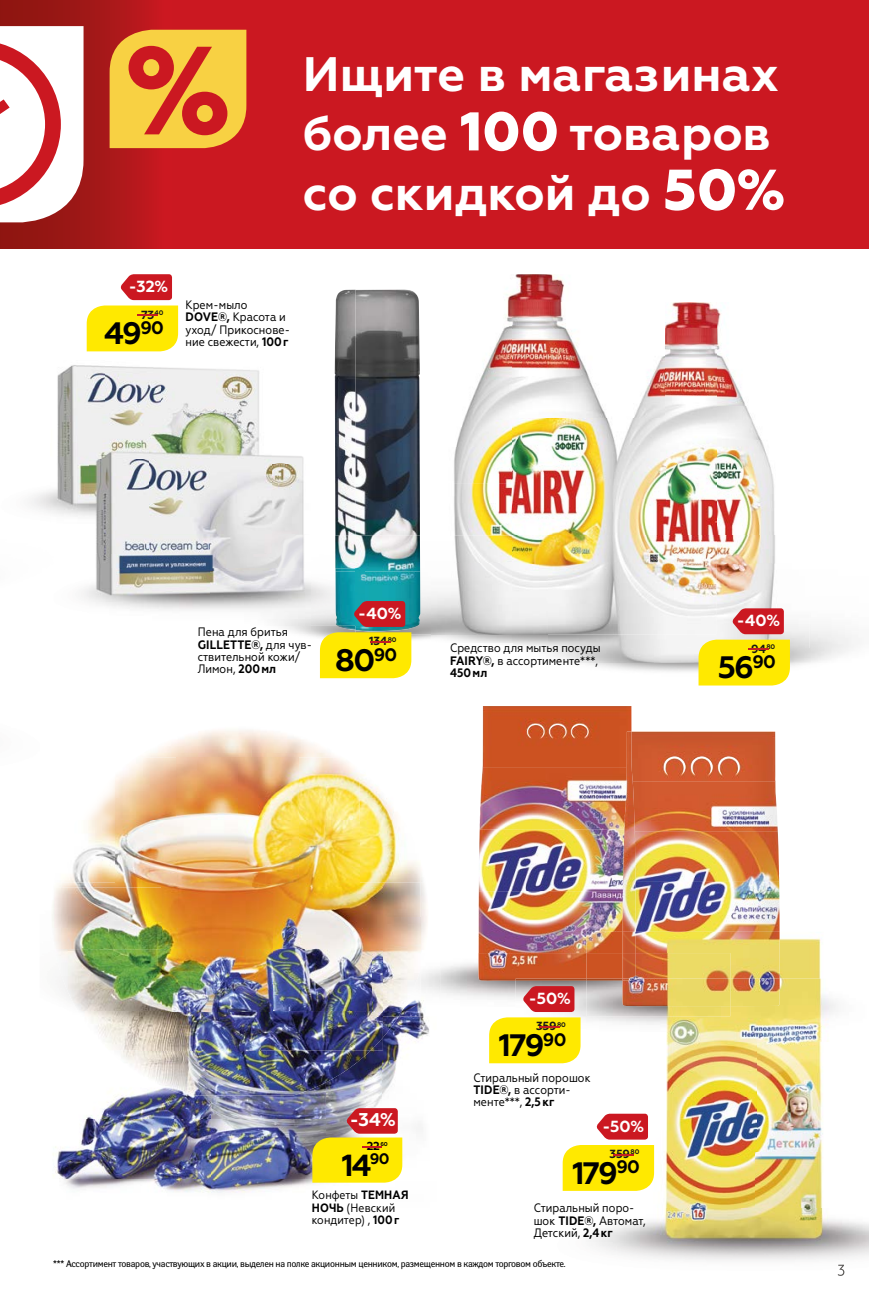
<style>
.page{position:relative;width:869px;height:1290px;background:#fff}
.page>*{position:absolute;margin:0;border:0;box-sizing:border-box;transform-origin:0 0}
.t1{font:800 125.12px "Geometria";color:#cb1821}
.t2{font:700 48.3px/59.3px "Geometria";color:#fff}
.t3{font:700 30.97px "Geometria";letter-spacing:-.065em;color:#000}
.t4{font:700 30.45px "Geometria";color:#000}
.t5{font:700 18.55px "Geometria";color:#fff}
.t6{font:700 16.1px "Geometria";color:#fff}
.t7{font:12.25px/12.2px "Geometria Narrow";color:#000}
.t8{font:12.08px/12.1px "Geometria Narrow";color:#000}
.t9{font:700 11.72px "Geometria";letter-spacing:-.03em;color:#171815}
.t10{font:700 11.55px "Geometria";color:#000}
.t11{font:9.62px "Yanus C";letter-spacing:-.03em;color:#000}
.t12{font:700 6.65px "Geometria";letter-spacing:-.03em;color:#171815}
.t13{font:700 5.6px "Geometria";color:#000}
.s1{font-weight:800;font-size:54.43px}
.s2{font-weight:800;font-size:57.4px}
.s3{font-size:11.72px;color:#c51e23}
.s4{font-weight:700}
.s5{font-size:11.55px;color:#cb1821}
</style>
<div class="page">
<div style="left:0;top:0;width:868px;height:249px;background:#cb1821"></div>
<img style="left:482px;top:706px;width:149px;height:62px">
<img style="left:479px;top:768px;width:143px;height:61px">
<img style="left:478px;top:829px;width:144px;height:62px">
<img style="left:478px;top:891px;width:144px;height:62px">
<img style="left:478px;top:953px;width:108px;height:28px">
<img style="left:515px;top:978px;width:240px;height:64px">
<img style="left:635px;top:731px;width:140px;height:50px">
<img style="left:635px;top:781px;width:142px;height:50px">
<img style="left:635px;top:831px;width:144px;height:147px">
<img style="left:622px;top:731px;width:13px;height:222px">
<img style="left:505px;top:274px;width:59px;height:48px">
<img style="left:454px;top:326px;width:58px;height:210px">
<img style="left:420px;top:536px;width:92px;height:36px">
<svg style="left:837px;top:1264px;width:7px;height:12px"></svg>
<img style="left:755px;top:932px;width:81px;height:276px">
<img style="left:607px;top:1042px;width:148px;height:166px">
<img style="left:586px;top:932px;width:36px;height:48px">
<img style="left:586px;top:980px;width:144px;height:36px">
<img style="left:622px;top:953px;width:108px;height:25px">
<img style="left:622px;top:978px;width:157px;height:28px">
<svg style="left:622px;top:978px;width:13px;height:2px"></svg>
<img style="left:586px;top:1208px;width:282px;height:37px">
<img style="left:587px;top:663px;width:217px;height:11px">
<img style="left:432px;top:564px;width:80px;height:8px">
<img style="left:716px;top:308px;width:59px;height:228px">
<img style="left:512px;top:536px;width:263px;height:28px">
<img style="left:512px;top:302px;width:204px;height:234px">
<img style="left:789px;top:625px;width:65px;height:38px">
<img style="left:690px;top:564px;width:119px;height:84px">
<img style="left:512px;top:564px;width:204px;height:71px">
<img style="left:57px;top:333px;width:202px;height:55px">
<img style="left:57px;top:388px;width:49px;height:55px">
<img style="left:106px;top:388px;width:153px;height:25px">
<img style="left:51px;top:443px;width:38px;height:73px">
<img style="left:215px;top:568px;width:89px;height:4px">
<img style="left:81px;top:568px;width:134px;height:42px">
<img style="left:271px;top:455px;width:33px;height:78px">
<img style="left:96px;top:554px;width:159px;height:14px">
<img style="left:278px;top:536px;width:27px;height:32px">
<img style="left:89px;top:413px;width:182px;height:141px">
<img style="left:300px;top:625px;width:132px;height:18px">
<img style="left:411px;top:572px;width:101px;height:63px">
<img style="left:512px;top:572px;width:35px;height:71px">
<img style="left:210px;top:572px;width:124px;height:53px">
<img style="left:279px;top:625px;width:31px;height:8px">
<img style="left:334px;top:289px;width:86px;height:342px">
<svg style="left:355px;top:568px;width:9px;height:4px"></svg>
<img style="left:355px;top:572px;width:9px;height:29px">
<div style="left:0;top:0;width:171px;height:249px;background:linear-gradient(to right,#861711,#c41920)"></div>
<div style="left:109px;top:30px;width:137px;height:118px;background:#f8d143"></div>
<svg style="left:0;top:26px;width:83px;height:196px"></svg>
<svg style="left:320px;top:601px;width:91px;height:77px;background:#d0b634"></svg>
<svg style="left:87px;top:274px;width:91px;height:77px"></svg>
<div style="left:698px;top:640px;width:91px;height:45px;background:#ffe900"></div>
<svg style="left:731px;top:608px;width:52px;height:26px"></svg>
<svg style="left:489px;top:986px;width:91px;height:77px"></svg>
<div style="left:562px;top:1145px;width:91px;height:46px;background:#ffe900"></div>
<svg style="left:596px;top:1114px;width:51px;height:25px"></svg>
<img style="left:420px;top:870px;width:3px;height:12px">
<img style="left:359px;top:775px;width:38px;height:45px">
<img style="left:115px;top:757px;width:244px;height:63px">
<img style="left:64px;top:820px;width:356px;height:62px">
<img style="left:383px;top:1016px;width:46px;height:167px">
<img style="left:326px;top:1050px;width:57px;height:58px">
<img style="left:53px;top:1089px;width:158px;height:104px">
<img style="left:211px;top:1095px;width:115px;height:84px">
<img style="left:211px;top:1179px;width:172px;height:14px">
<img style="left:402px;top:969px;width:38px;height:47px">
<img style="left:420px;top:882px;width:7px;height:70px">
<img style="left:383px;top:1016px;width:15px;height:21px">
<img style="left:383px;top:1011px;width:19px;height:5px">
<img style="left:161px;top:1050px;width:210px;height:45px">
<img style="left:120px;top:1050px;width:41px;height:32px">
<img style="left:82px;top:1011px;width:301px;height:39px">
<svg style="left:372px;top:1011px;width:11px;height:5px"></svg>
<img style="left:58px;top:882px;width:179px;height:5px">
<img style="left:237px;top:882px;width:183px;height:36px">
<img style="left:383px;top:918px;width:37px;height:93px">
<img style="left:52px;top:887px;width:331px;height:62px">
<img style="left:58px;top:949px;width:325px;height:62px">
<img style="left:372px;top:953px;width:11px;height:58px">
<svg style="left:312px;top:1108px;width:90px;height:74px;background:#e0b431"></svg>
<h1 class="t1" style="left:127px;top:16px;width:104px">%</h1>
<h2 class="t2" style="left:303px;top:45px;width:483px">Ищите в магазинах более <span class="s1">100</span> товаров со скидкой до <span class="s2">50%</span></h2>
<h3 class="t6" style="left:129px;top:277px;width:41px">-32%</h3>
<h3 class="t3" style="left:104px;top:315px;width:61px">49<sup>90</sup></h3>
<p class="t12" style="left:131px;top:308px;width:34px"><span class="s3">-</span>40</p>
<p class="t9" style="left:141px;top:307px;width:15px">73</p>
<p class="t7" style="left:185px;top:299px;width:106px">Крем-мыло<br><span class="s4">DOVE®,</span> Красота и уход/ Прикоснове&shy;ние свежести, <span class="s4">100г</span></p>
<p class="t7" style="left:198px;top:626px;width:116px">Пена для бритья<br><span class="s4">GILLETTE®,</span> для чув&shy;ствительной кожи/<br>Лимон, <span class="s4">200мл</span></p>
<h3 class="t6" style="left:358px;top:604px;width:45px">-40%</h3>
<h3 class="t3" style="left:335px;top:642px;width:63px">80<sup>90</sup></h3>
<p class="t12" style="left:364px;top:635px;width:34px"><span class="s3">-</span>80</p>
<p class="t9" style="left:369px;top:634px;width:20px">134</p>
<p class="t7" style="left:450px;top:642px;width:152px">Средство для мытья посуды<br><span class="s4">FAIRY®,</span> в ассортименте***,<br><span class="s4">450мл</span></p>
<h3 class="t6" style="left:736px;top:611px;width:45px">-40%</h3>
<h3 class="t3" style="left:717px;top:649px;width:59px">56<sup>90</sup></h3>
<p class="t12" style="left:742px;top:643px;width:34px"><span class="s3">-</span>80</p>
<p class="t9" style="left:751px;top:642px;width:16px">94</p>
<h3 class="t6" style="left:528px;top:989px;width:43px">-50%</h3>
<h3 class="t3" style="left:498px;top:1027px;width:69px">179<sup>90</sup></h3>
<p class="t12" style="left:533px;top:1020px;width:34px"><span class="s3">-</span>80</p>
<p class="t9" style="left:536px;top:1019px;width:22px">359</p>
<h3 class="t5" style="left:349px;top:1109px;width:48px">-34%</h3>
<p class="t13" style="left:355px;top:1141px;width:33px"><span class="s5">-</span>60</p>
<p class="t10" style="left:367px;top:1139px;width:15px">22</p>
<h3 class="t4" style="left:341px;top:1147px;width:49px">14<sup>90</sup></h3>
<p class="t8" style="left:312px;top:1189px;width:98px">Конфеты <span class="s4">ТЕМНАЯ<br>НОЧЬ</span> (Невский кондитер) , <span class="s4">100г</span></p>
<p class="t7" style="left:473px;top:1071px;width:119px">Стиральный порошок<br><span class="s4">TIDE®,</span> в ассорти&shy;менте***, <span class="s4">2,5кг</span></p>
<h3 class="t6" style="left:602px;top:1116px;width:43px">-50%</h3>
<h3 class="t3" style="left:572px;top:1154px;width:69px">179<sup>90</sup></h3>
<p class="t12" style="left:606px;top:1148px;width:34px"><span class="s3">-</span>80</p>
<p class="t9" style="left:609px;top:1147px;width:22px">359</p>
<p class="t7" style="left:533px;top:1202px;width:113px">Стиральный поро&shy;шок <span class="s4">TIDE®,</span> Автомат,<br>Детский, <span class="s4">2,4кг</span></p>
<p class="t11" style="left:53px;top:1258px;width:513px">*** Ассортимент товаров, участвующих в акции, выделен на полке акционным ценником, размещенном в каждом торговом объекте.</p>
</div>
